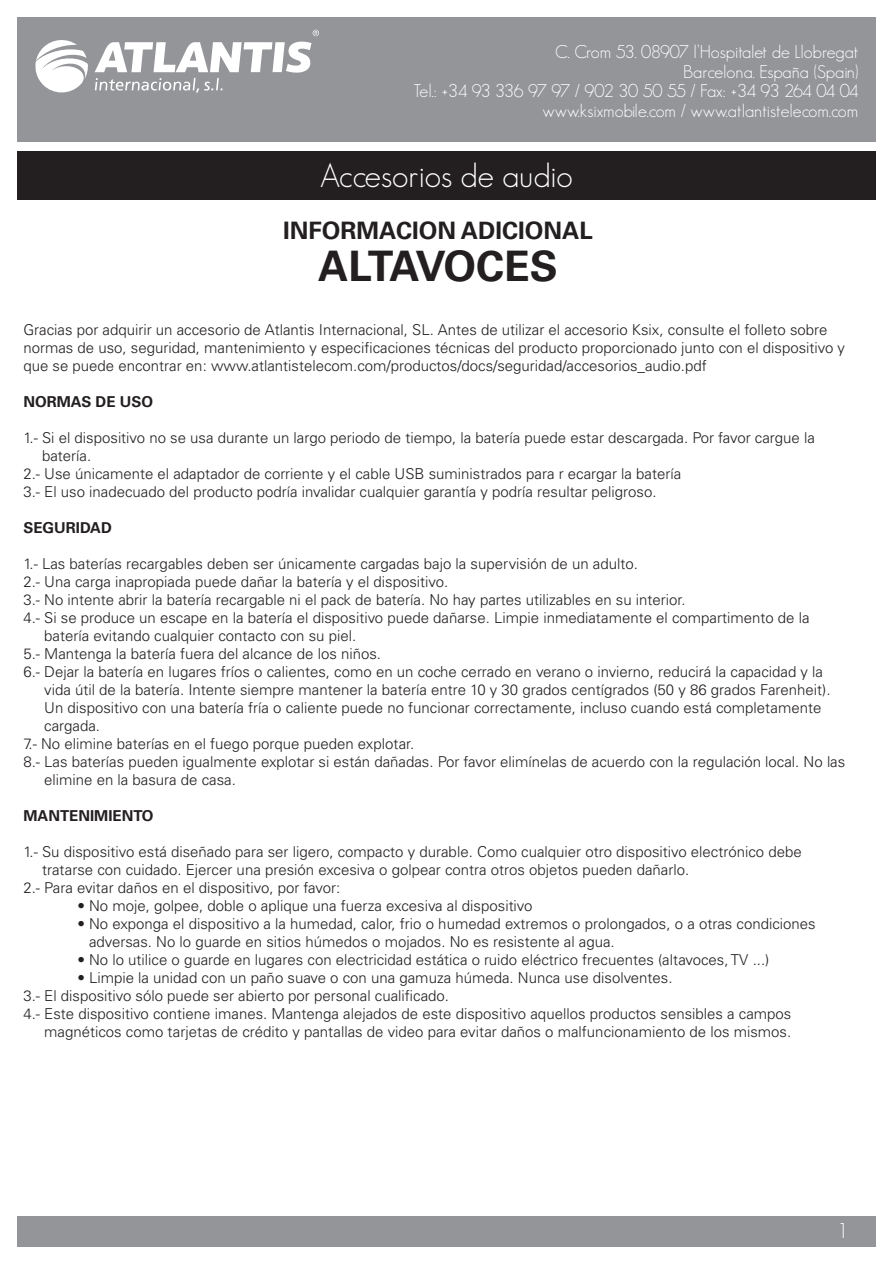
<style>
.page{position:relative;width:893px;height:1263px;background:#fff}
.page>*{position:absolute;margin:0;border:0;box-sizing:border-box;transform-origin:0 0}
._01_cuerpo_de_texto{font:700 42px "Univers";letter-spacing:-.025em;color:#231f20}
.t1{font:300 33px "Geosans";color:#fff}
._01_cuerpo_de_texto-2{font:700 24px "Univers";color:#231f20}
.t2{font:300 21px "Geosans";color:#fff}
.t3{font:300 18px/19.5px "Geosans";color:#fff;text-align:right}
._01_cuerpo_de_texto-3{font:300 15px/18px "Univers";color:#231f20}
._01_cuerpo_de_texto-4{font:700 15px "Univers";color:#231f20}
</style>
<div class="page">
<div style="left:17px;top:17px;width:859px;height:124px;background:#939598"></div>
<div style="left:17px;top:1216px;width:859px;height:31px;background:#939598"></div>
<svg style="left:35px;top:40px;width:53px;height:53px"></svg>
<svg style="left:95px;top:30px;width:224px;height:63px"></svg>
<div style="left:17px;top:151px;width:859px;height:48px;background:#231f20"></div>
<p class="t3" style="left:414px;top:42px;width:446px">C. Crom 53. 08907 l’Hospitalet de Llobregat<br>Barcelona. España (Spain)<br>Tel.: +34 93 336 97 97 / 902 30 50 55 / Fax: +34 93 264 04 04 www.ksixmobile.com / www.atlantistelecom.com</p>
<p class="t1" style="left:320px;top:157px;width:255px">Accesorios de audio</p>
<p class="_01_cuerpo_de_texto-2" style="left:283px;top:217px;width:311px">INFORMACION ADICIONAL</p>
<p class="_01_cuerpo_de_texto" style="left:318px;top:242px;width:241px">ALTAVOCES</p>
<p class="_01_cuerpo_de_texto-3" style="left:23px;top:321px;width:823px">Gracias por adquirir un accesorio de Atlantis Internacional, SL. Antes de utilizar el accesorio Ksix, consulte el folleto sobre normas de uso, seguridad, mantenimiento y especificaciones técnicas del producto proporcionado junto con el dispositivo y que se puede encontrar en: www.atlantistelecom.com/productos/docs/seguridad/accesorios_audio.pdf</p>
<p class="_01_cuerpo_de_texto-4" style="left:23px;top:393px;width:131px">NORMAS DE USO</p>
<p class="_01_cuerpo_de_texto-3" style="left:42px;top:429px;width:774px;text-indent:-19px">1.- Si el dispositivo no se usa durante un largo periodo de tiempo, la batería puede estar descargada. Por favor cargue la batería.</p>
<p class="_01_cuerpo_de_texto-3" style="left:23px;top:465px;width:659px">2.- Use únicamente el adaptador de corriente y el cable USB suministrados para r ecargar la batería</p>
<p class="_01_cuerpo_de_texto-3" style="left:23px;top:483px;width:635px">3.- El uso inadecuado del producto podría invalidar cualquier garantía y podría resultar peligroso.</p>
<p class="_01_cuerpo_de_texto-4" style="left:23px;top:519px;width:90px">SEGURIDAD</p>
<p class="_01_cuerpo_de_texto-3" style="left:23px;top:555px;width:616px">1.- Las baterías recargables deben ser únicamente cargadas bajo la supervisión de un adulto.</p>
<p class="_01_cuerpo_de_texto-3" style="left:23px;top:573px;width:426px">2.- Una carga inapropiada puede dañar la batería y el dispositivo.</p>
<p class="_01_cuerpo_de_texto-3" style="left:23px;top:591px;width:664px">3.- No intente abrir la batería recargable ni el pack de batería. No hay partes utilizables en su interior.</p>
<p class="_01_cuerpo_de_texto-3" style="left:44px;top:609px;width:767px;text-indent:-21px">4.- Si se produce un escape en la batería el dispositivo puede dañarse. Limpie inmediatamente el compartimento de la batería evitando cualquier contacto con su piel.</p>
<p class="_01_cuerpo_de_texto-3" style="left:23px;top:645px;width:359px">5.- Mantenga la batería fuera del alcance de los niños.</p>
<p class="_01_cuerpo_de_texto-3" style="left:44px;top:663px;width:788px;text-indent:-21px">6.- Dejar la batería en lugares fríos o calientes, como en un coche cerrado en verano o invierno, reducirá la capacidad y la vida útil de la batería. Intente siempre mantener la batería entre 10 y 30 grados centígrados (50 y 86 grados Farenheit).<br>Un dispositivo con una batería fría o caliente puede no funcionar correctamente, incluso cuando está completamente cargada.</p>
<p class="_01_cuerpo_de_texto-3" style="left:23px;top:735px;width:392px">7.- No elimine baterías en el fuego porque pueden explotar.</p>
<p class="_01_cuerpo_de_texto-3" style="left:44px;top:753px;width:803px;text-indent:-21px">8.- Las baterías pueden igualmente explotar si están dañadas. Por favor elimínelas de acuerdo con la regulación local. No las elimine en la basura de casa.</p>
<p class="_01_cuerpo_de_texto-4" style="left:23px;top:807px;width:132px">MANTENIMIENTO</p>
<p class="_01_cuerpo_de_texto-3" style="left:42px;top:843px;width:761px;text-indent:-19px">1.- Su dispositivo está diseñado para ser ligero, compacto y durable. Como cualquier otro dispositivo electrónico debe tratarse con cuidado. Ejercer una presión excesiva o golpear contra otros objetos pueden dañarlo.</p>
<p class="_01_cuerpo_de_texto-3" style="left:23px;top:879px;width:318px">2.- Para evitar daños en el dispositivo, por favor:</p>
<p class="_01_cuerpo_de_texto-3" style="left:77px;top:897px;width:457px">• No moje, golpee, doble o aplique una fuerza excesiva al dispositivo</p>
<p class="_01_cuerpo_de_texto-3" style="left:89px;top:915px;width:728px;text-indent:-12px">• No exponga el dispositivo a la humedad, calor, frio o humedad extremos o prolongados, o a otras condiciones adversas. No lo guarde en sitios húmedos o mojados. No es resistente al agua.</p>
<p class="_01_cuerpo_de_texto-3" style="left:77px;top:951px;width:693px">• No lo utilice o guarde en lugares con electricidad estática o ruido eléctrico frecuentes (altavoces, TV ...)</p>
<p class="_01_cuerpo_de_texto-3" style="left:77px;top:969px;width:597px">• Limpie la unidad con un paño suave o con una gamuza húmeda. Nunca use disolventes.</p>
<p class="_01_cuerpo_de_texto-3" style="left:23px;top:987px;width:427px">3.- El dispositivo sólo puede ser abierto por personal cualificado.</p>
<p class="_01_cuerpo_de_texto-3" style="left:23px;top:1005px;width:769px;text-align:right">4.- Este dispositivo contiene imanes. Mantenga alejados de este dispositivo aquellos productos sensibles a campos magnéticos como tarjetas de crédito y pantallas de video para evitar daños o malfuncionamiento de los mismos.</p>
<p class="t2" style="left:837px;top:1219px;width:13px">1</p>
</div>
